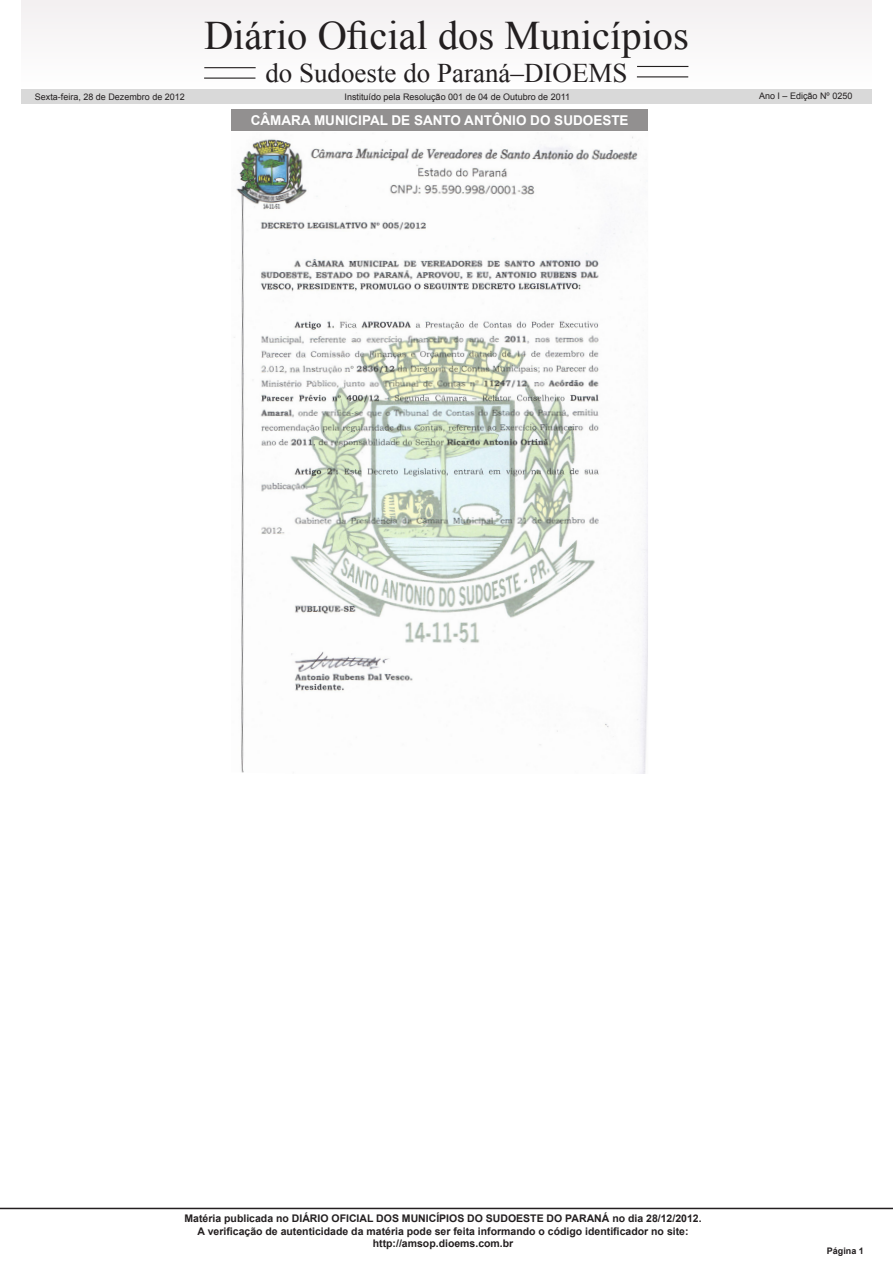
<style>
.page{position:relative;width:893px;height:1263px;background:#fff}
.page>*{position:absolute;margin:0;border:0;box-sizing:border-box;transform-origin:0 0}
.t1{font:40.5px "Times New Roman";color:#231f20}
.t2{font:27px "Times New Roman";color:#231f20}
.t3{font:700 13.5px "Arial";color:#fff}
.t4{font:700 10.5px/12.6px "Arial";color:#231f20;text-align:center}
.t5{font:9px "Arial";color:#231f20}
.t6{font:700 9px "Arial";color:#231f20}
</style>
<div class="page">
<hr style="left:0;top:1208px;width:893px;height:1px;background:#231f20">
<div style="left:21px;top:0;width:851px;height:87px;background:#f8f7f7"></div>
<div style="left:21px;top:90px;width:851px;height:14px;background:#d9d9d9"></div>
<hr style="left:204px;top:67px;width:52px;height:1px;background:#231f20">
<hr style="left:637px;top:66px;width:51px;height:1px;background:#231f20">
<hr style="left:204px;top:78px;width:51px;height:1px;background:#231f20">
<hr style="left:637px;top:76px;width:51px;height:1px;background:#231f20">
<div style="left:231px;top:109px;width:417px;height:22px;background:#929090"></div>
<img style="left:234px;top:136px;width:414px;height:638px">
<h1 class="t1" style="left:204px;top:9px;width:486px">Diário Oficial dos Municípios</h1>
<h2 class="t2" style="left:265px;top:55px;width:364px">do Sudoeste do Paraná–DIOEMS</h2>
<p class="t5" style="left:35px;top:91px;width:152px">Sexta-feira, 28 de Dezembro de 2012</p>
<p class="t5" style="left:345px;top:91px;width:227px">Instituído pela Resolução 001 de 04 de Outubro de 2011</p>
<p class="t5" style="left:759px;top:90px;width:95px">Ano I – Edição Nº 0250</p>
<p class="t3" style="left:251px;top:111px;width:379px">CÂMARA MUNICIPAL DE SANTO ANTÔNIO DO SUDOESTE</p>
<p class="t4" style="left:184px;top:1212px;width:519px">Matéria publicada no DIÁRIO OFICIAL DOS MUNICÍPIOS DO SUDOESTE DO PARANÁ no dia 28/12/2012.<br>A verificação de autenticidade da matéria pode ser feita informando o código identificador no site: http://amsop.dioems.com.br</p>
<p class="t6" style="left:827px;top:1244px;width:39px">Página 1</p>
</div>
